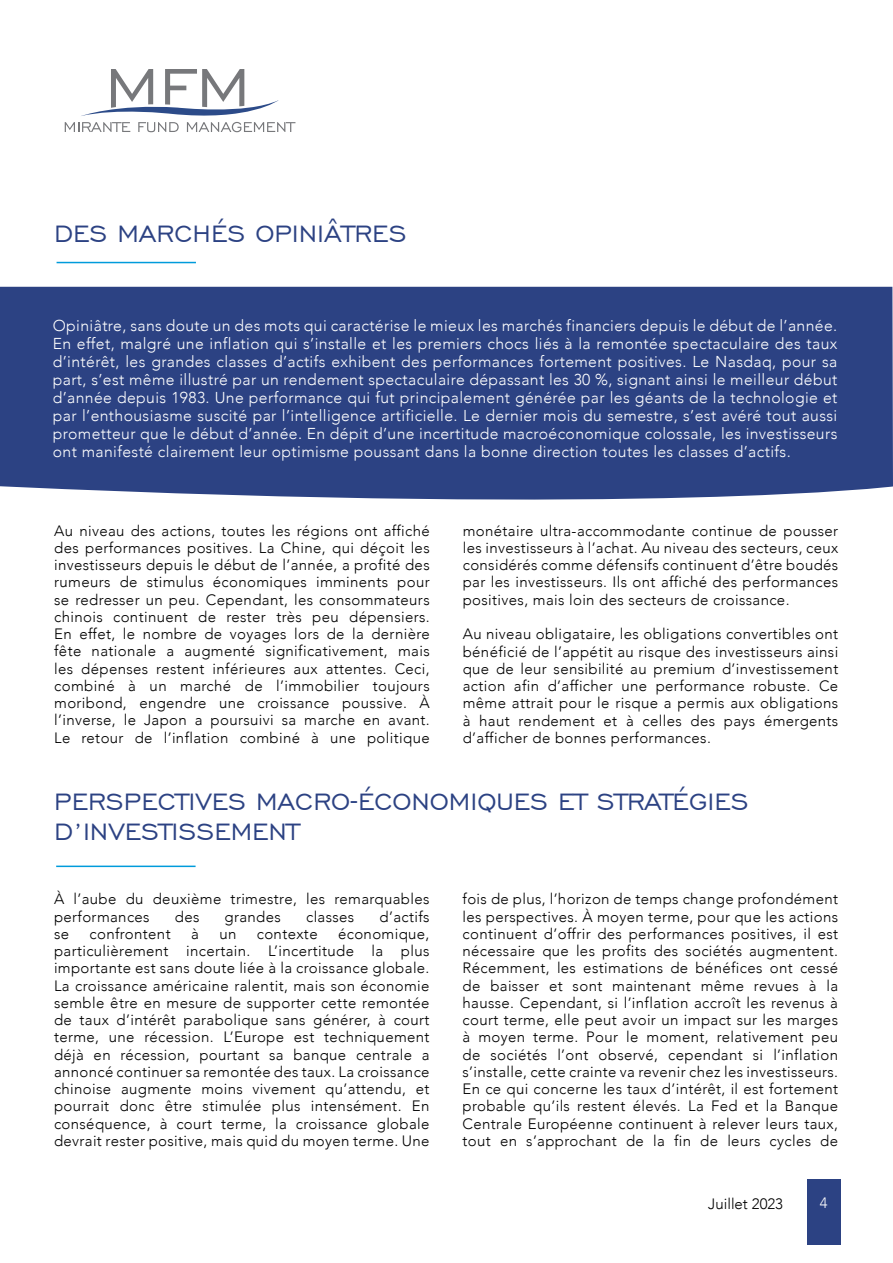
<style>
.page{position:relative;width:893px;height:1263px;background:#fff}
.page>*{position:absolute;margin:0;border:0;box-sizing:border-box;transform-origin:0 0}
.t1{font:30px/30px "Engravers Gothic BT";color:#2c4283}
.t2{font:300 15.75px/18px "Avenir";letter-spacing:.025em;color:#fff;text-align:justify}
.t3{font:300 15px/17.2px "Avenir";letter-spacing:.025em;color:#000;text-align:justify}
.t4{font:300 15px "Avenir";color:#000}
.t5{font:300 15px "Avenir";color:#fff}
</style>
<div class="page">
<div style="left:807px;top:1179px;width:33px;height:66px;background:#2c4283"></div>
<svg style="left:65px;top:69px;width:230px;height:63px"></svg>
<div style="left:0;top:287px;width:893px;height:213px;background:#2c4283"></div>
<hr style="left:57px;top:262px;width:139px;height:1px;background:#009bdb">
<hr style="left:56px;top:865px;width:140px;height:2px;background:#009bdb">
<h1 class="t1" style="left:54px;top:218px;width:354px">DES MARCHÉS OPINIÂTRES</h1>
<p class="t2" style="left:53px;top:316px;width:786px">Opiniâtre, sans doute un des mots qui caractérise le mieux les marchés financiers depuis le début de l’année.<br>En effet, malgré une inflation qui s’installe et les premiers chocs liés à la remontée spectaculaire des taux d’intérêt, les grandes classes d’actifs exhibent des performances fortement positives. Le Nasdaq, pour sa part, s’est même illustré par un rendement spectaculaire dépassant les 30 %, signant ainsi le meilleur début d’année depuis 1983. Une performance qui fut principalement générée par les géants de la technologie et par l’enthousiasme suscité par l’intelligence artificielle. Le dernier mois du semestre, s’est avéré tout aussi prometteur que le début d’année. En dépit d’une incertitude macroéconomique colossale, les investisseurs ont manifesté clairement leur optimisme poussant dans la bonne direction toutes les classes d’actifs.</p>
<p class="t3" style="left:54px;top:522px;width:377px">Au niveau des actions, toutes les régions ont affiché des performances positives. La Chine, qui déçoit les investisseurs depuis le début de l’année, a profité des rumeurs de stimulus économiques imminents pour se redresser un peu. Cependant, les consommateurs chinois continuent de rester très peu dépensiers.<br>En effet, le nombre de voyages lors de la dernière fête nationale a augmenté significativement, mais les dépenses restent inférieures aux attentes. Ceci, combiné à un marché de l’immobilier toujours moribond, engendre une croissance poussive. À l’inverse, le Japon a poursuivi sa marche en avant.<br>Le retour de l’inflation combiné à une politique</p>
<p class="t3" style="left:463px;top:522px;width:377px">monétaire ultra-accommodante continue de pousser les investisseurs à l’achat. Au niveau des secteurs, ceux considérés comme défensifs continuent d’être boudés par les investisseurs. Ils ont affiché des performances positives, mais loin des secteurs de croissance.</p>
<p class="t3" style="left:463px;top:625px;width:377px">Au niveau obligataire, les obligations convertibles ont bénéficié de l’appétit au risque des investisseurs ainsi que de leur sensibilité au premium d’investissement action afin d’afficher une performance robuste. Ce même attrait pour le risque a permis aux obligations à haut rendement et à celles des pays émergents d’afficher de bonnes performances.</p>
<h1 class="t1" style="left:54px;top:786px;width:696px">PERSPECTIVES MACRO-ÉCONOMIQUES ET STRATÉGIES<br>D’INVESTISSEMENT</h1>
<p class="t3" style="left:54px;top:891px;width:377px">À l’aube du deuxième trimestre, les remarquables performances</p>
<p class="t3" style="left:175px;top:908px;width:26px">des</p>
<p class="t3" style="left:225px;top:908px;width:58px">grandes</p>
<p class="t3" style="left:306px;top:908px;width:50px">classes</p>
<p class="t3" style="left:380px;top:908px;width:52px">d’actifs</p>
<p class="t3" style="left:54px;top:925px;width:17px">se</p>
<p class="t3" style="left:90px;top:925px;width:83px">confrontent</p>
<p class="t3" style="left:191px;top:925px;width:9px">à</p>
<p class="t3" style="left:219px;top:925px;width:19px">un</p>
<p class="t3" style="left:257px;top:925px;width:62px">contexte</p>
<p class="t3" style="left:54px;top:925px;width:377px;text-indent:284px">économique, particulièrement incertain. L’incertitude la plus importante est sans doute liée à la croissance globale.<br>La croissance américaine ralentit, mais son économie semble être en mesure de supporter cette remontée de taux d’intérêt parabolique sans générer, à court terme, une récession. L’Europe est techniquement déjà en récession, pourtant sa banque centrale a annoncé continuer sa remontée des taux. La croissance chinoise augmente moins vivement qu’attendu, et pourrait donc être stimulée plus intensément. En conséquence, à court terme, la croissance globale devrait rester positive, mais quid du moyen terme. Une</p>
<p class="t3" style="left:463px;top:891px;width:377px">fois de plus, l’horizon de temps change profondément les perspectives. À moyen terme, pour que les actions continuent d’offrir des performances positives, il est nécessaire que les profits des sociétés augmentent.<br>Récemment, les estimations de bénéfices ont cessé de baisser et sont maintenant même revues à la hausse. Cependant, si l’inflation accroît les revenus à court terme, elle peut avoir un impact sur les marges à moyen terme. Pour le moment, relativement peu de sociétés l’ont observé, cependant si l’inflation s’installe, cette crainte va revenir chez les investisseurs.<br>En ce qui concerne les taux d’intérêt, il est fortement probable qu’ils restent élevés. La Fed et la Banque Centrale Européenne continuent à relever leurs taux, tout en s’approchant de la fin de leurs cycles de</p>
<p class="t4" style="left:708px;top:1195px;width:76px">Juillet 2023</p>
<p class="t5" style="left:820px;top:1194px;width:9px">4</p>
</div>
